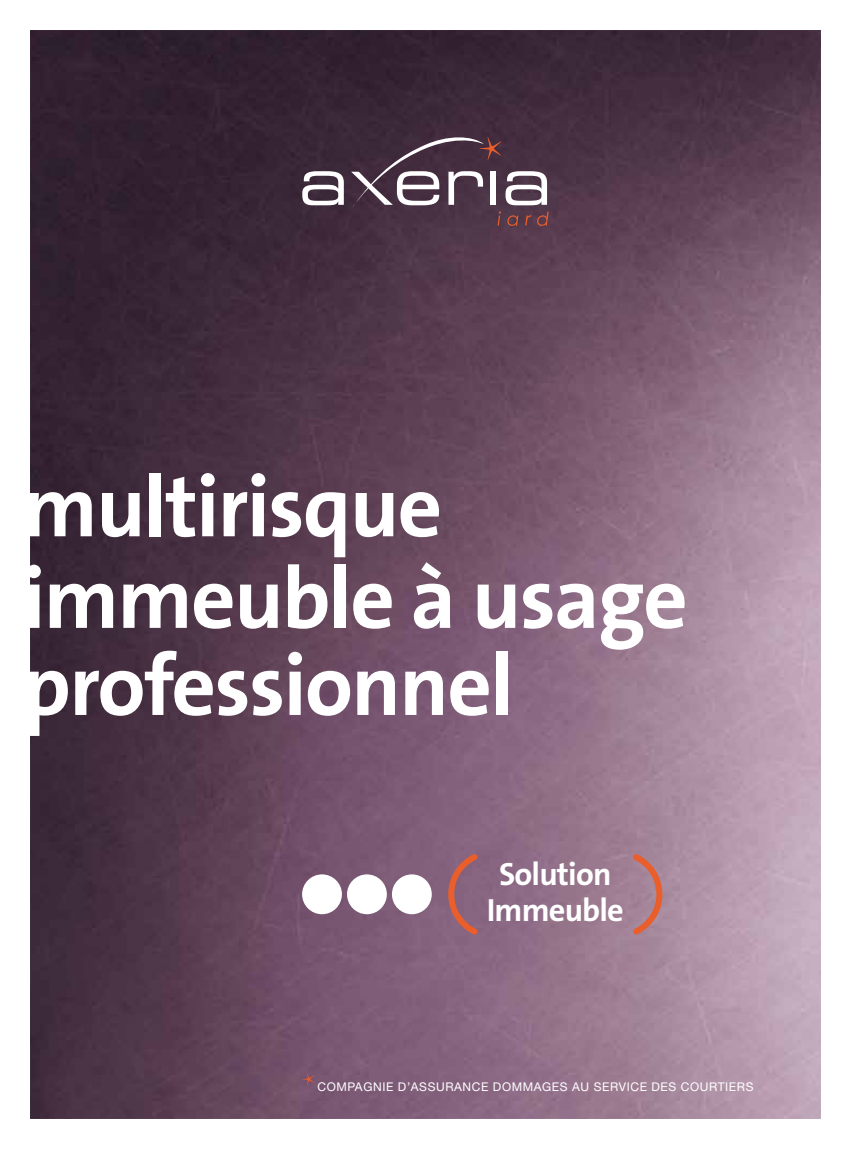
<style>
.page{position:relative;width:851px;height:1149px;background:#fff}
.page>*{position:absolute;margin:0;border:0;box-sizing:border-box;transform-origin:0 0}
.t1{font:700 87px/89.2px "The Sans B7";letter-spacing:-.02em;color:#fff}
.t2{font:700 32.25px/36px "The Sans B7";letter-spacing:-.025em;color:#fff;text-align:center}
.t3{font:12px "Helvetica Neue";letter-spacing:.05em;color:#fff}
</style>
<div class="page">
<img style="left:31px;top:31px;width:788px;height:1086px">
<svg style="left:302px;top:171px;width:42px;height:34px"></svg>
<svg style="left:351px;top:133px;width:197px;height:93px;background:#614c5b"></svg>
<svg style="left:302px;top:1072px;width:12px;height:13px"></svg>
<div style="left:302px;top:874px;width:40px;height:39px;background:#fff;border-radius:50%"></div>
<div style="left:347px;top:874px;width:40px;height:39px;background:#fff;border-radius:50%"></div>
<div style="left:392px;top:874px;width:39px;height:39px;background:#fff;border-radius:50%"></div>
<svg style="left:445px;top:848px;width:37px;height:91px;background:#976370"></svg>
<svg style="left:627px;top:848px;width:38px;height:91px;background:#af7e87"></svg>
<h1 class="t1" style="left:22px;top:467px;width:667px">multirisque immeuble à usage professionnel</h1>
<h2 class="t2" style="left:486px;top:857px;width:139px">Solution<br>Immeuble</h2>
<p class="t3" style="left:317px;top:1078px;width:437px">COMPAGNIE D’ASSURANCE DOMMAGES AU SERVICE DES COURTIERS</p>
</div>
